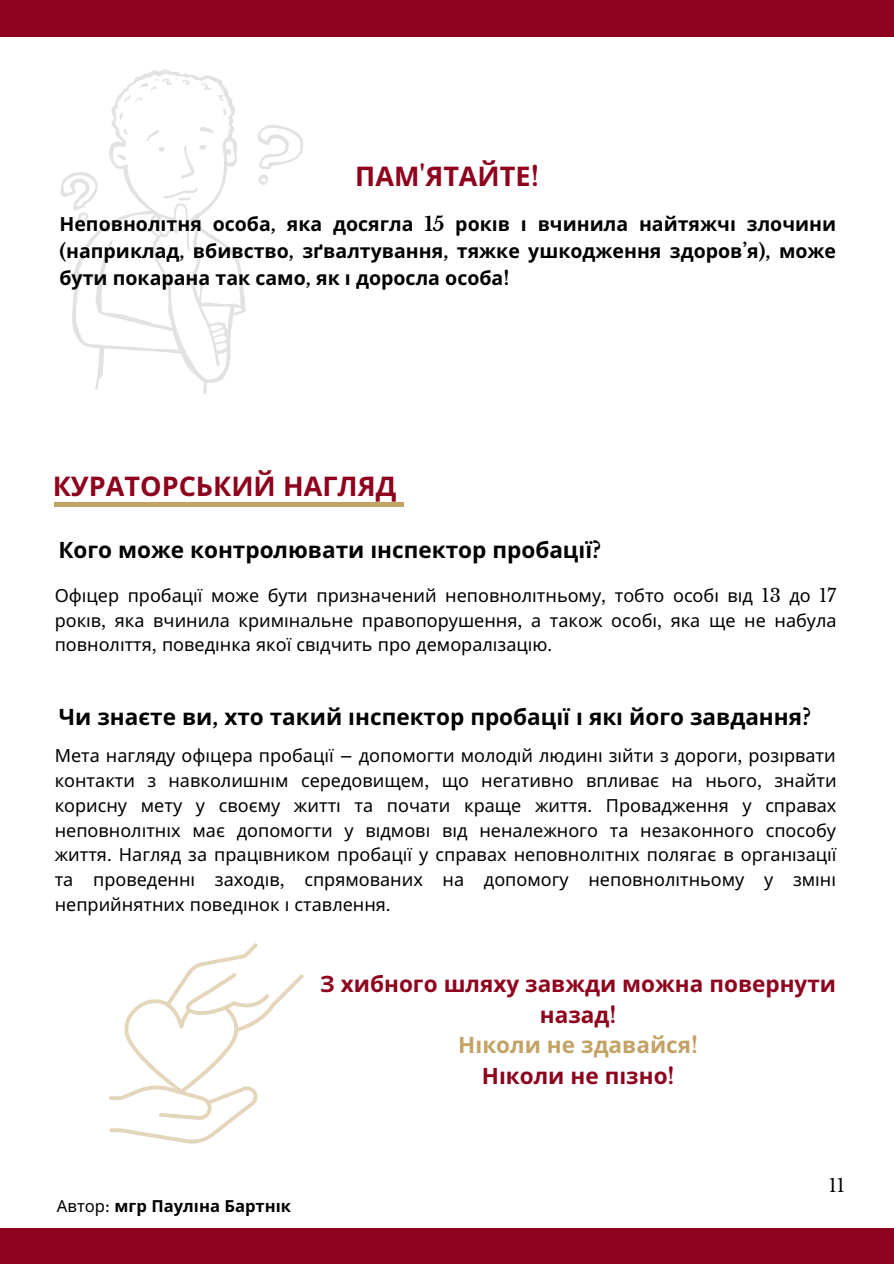
<style>
.page{position:relative;width:894px;height:1264px;background:#fff}
.page>*{position:absolute;margin:0;border:0;box-sizing:border-box;transform-origin:0 0}
.t1{font:700 27px "Noto Sans";color:#8e021d}
.t2{font:700 22.5px "Noto Sans";color:#000}
.t3{font:700 22.5px/30.5px "Noto Sans";color:#8e021d;text-align:center}
.t4{font:700 19.5px/27px "Noto Sans";color:#000;text-align:justify}
.t5{font:18px/24.8px "Noto Sans";color:#000;text-align:justify}
.t6{font:18px "Libre Baskerville";color:#000}
.t7{font:700 16.65px "Noto Sans";color:#000}
.s1{font-family:"Libre Baskerville"}
.s2{color:#c3a265}
.s3{font-family:"Libre Baskerville";color:#c3a265}
.s4{font-weight:400}
.s5{font-family:"Libre Baskerville";font-weight:400}
</style>
<div class="page">
<div style="left:0;top:0;width:893px;height:36px;background:#8e021d"></div>
<div style="left:0;top:1227px;width:893px;height:35px;background:#8e021d"></div>
<svg style="left:61px;top:69px;width:242px;height:325px"></svg>
<div style="left:55px;top:502px;width:349px;height:5px;background:#c3a265"></div>
<svg style="left:109px;top:943px;width:195px;height:200px"></svg>
<h1 class="t1" style="left:355px;top:157px;width:185px">ПАМ<span class="s1">'</span>ЯТАЙТЕ<span class="s1">!</span></h1>
<p class="t4" style="left:59px;top:210px;width:778px">Неповнолітня особа<span class="s1">,</span> яка досягла <span class="s1">15</span> рокі в і вчинила найтяжчі злочини <span class="s1">(</span>наприклад<span class="s1">,</span> вбивство<span class="s1">,</span> зґвалтування<span class="s1">,</span> тяжке ушкодження здоров<span class="s1">’</span>я<span class="s1">),</span> може бути покарана так само<span class="s1">,</span> як і доросла особа<span class="s1">!</span></p>
<h1 class="t1" style="left:53px;top:467px;width:345px">КУРАТОРСЬКИЙ НАГЛЯД</h1>
<p class="t2" style="left:58px;top:534px;width:544px">Кого може контролювати і нспектор пробації<span class="s1">?</span></p>
<p class="t5" style="left:55px;top:582px;width:783px">Офі цер пробації може бути призначений неповнолітньому<span class="s1">,</span> тобто особі від <span class="s1">13</span> до <span class="s1">17 </span>рокі в<span class="s1">,</span> яка вчинила кримі нальне правопорушення<span class="s1">,</span> а також особі<span class="s1">,</span> яка ще не набула повноліття<span class="s1">,</span> поведі нка якої свідчить про деморалізаці ю<span class="s1">.</span></p>
<p class="t2" style="left:59px;top:701px;width:753px">Чи знаєте ви<span class="s1">,</span> хто такий і нспектор пробації і які його завдання<span class="s1">?</span></p>
<p class="t5" style="left:55px;top:742px;width:783px">Мета нагляду офі цера пробації <span class="s1">–</span> допомогти молоді й людині зі йти з дороги<span class="s1">,</span> розі рвати контакти з навколишні м середовищем<span class="s1">,</span> що негативно впливає на нього<span class="s1">,</span> знайти корисну мету у своєму житті та почати краще життя<span class="s1">.</span> Провадження у справах неповнолітніх має допомогти у відмові від неналежного та незаконного способу життя<span class="s1">.</span> Нагляд за праці вником пробації у справах неповнолітніх полягає в організації та проведенні</p>
<p class="t5" style="left:55px;top:866px;width:779px;text-indent:160px">заході в<span class="s1">,</span> спрямованих на допомогу неповнолітньому у змі ні неприйнятних поведі нок і ставлення<span class="s1">.</span></p>
<p class="t3" style="left:320px;top:968px;width:517px">З хибного шляху завжди можна повернути назад<span class="s1">!<br></span><span class="s2">Ніколи не здавайся</span><span class="s3">!<br></span>Ні коли не пізно<span class="s1">!</span></p>
<p class="t7" style="left:57px;top:1193px;width:235px"><span class="s4">Автор</span><span class="s5">:</span> мгр Пауліна Бартнік</p>
<p class="t6" style="left:828px;top:1174px;width:18px">11</p>
</div>
